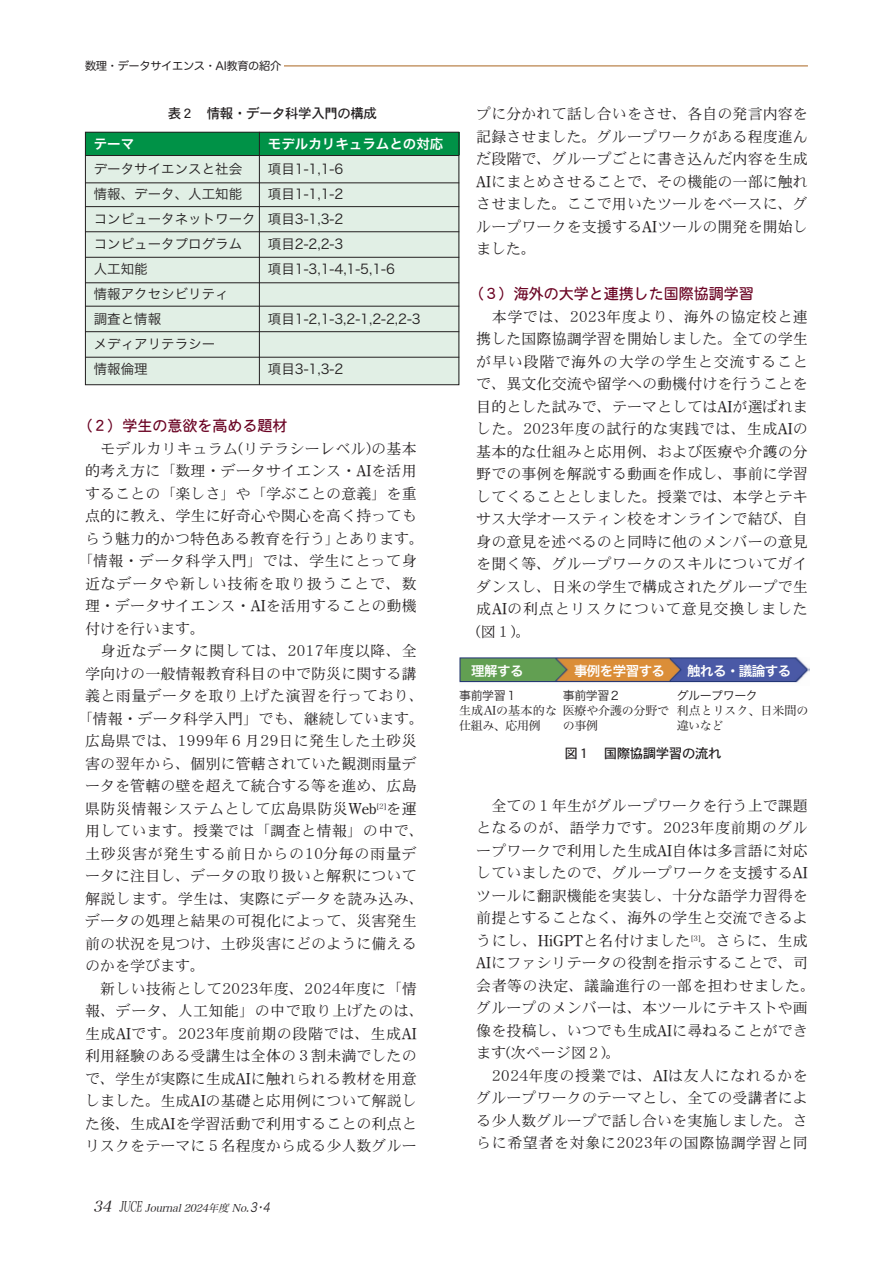
<style>
.page{position:relative;width:893px;height:1263px;background:#fff}
.page>*{position:absolute;margin:0;border:0;box-sizing:border-box;transform-origin:0 0}
.t1{font:15px/22.5px "DFHS Mincho W3 MP RKSJ H";letter-spacing:.005em;color:#231f20;text-align:justify}
.t2{font:15px "DFHS Mincho W3 MP RKSJ H";letter-spacing:.03em;color:#231f20}
.t3{font:15px "DFHS Mincho W3 MP RKSJ H";letter-spacing:.04em;color:#231f20}
.t4{font:15px "DFHS Mincho W3 MP RKSJ H";letter-spacing:.025em;color:#231f20}
.t5{font:15px "DFHS Maru Gothic W4 MP RKSJ H";color:#6a0323}
.t6{font:15px "DFHS Mincho W3 MP RKSJ H";letter-spacing:.035em;color:#231f20}
.t7{font:15px "DFHS Mincho W3 MP RKSJ H";letter-spacing:.045em;color:#231f20}
.t8{font:15px "DFHS Mincho W3 MP RKSJ H";letter-spacing:.055em;color:#231f20}
.t9{font:13.5px/25px "Hira Kaku Pro W3";color:#231f20}
.t10{font:13.5px "Heisei Kaku Gothic W5";letter-spacing:-.035em;color:#231f20}
.t11{font:13.5px "Hira Kaku Pro W6";letter-spacing:-.02em;color:#fff}
.t12{font:13.5px "Hira Kaku Pro W6";color:#fff}
.t13{font:13.5px "Hira Kaku Pro W6";letter-spacing:-.045em;color:#fff}
.t14{font:12px/15px "Hira Min Pro W3";letter-spacing:-.02em;color:#231f20}
.t15{font:12px "Hira Kaku Pro W3";letter-spacing:-.04em;color:#231f20}
.t16{font:12px/15px "Hira Min Pro W3";color:#231f20}
.t17{font:11.25px "Hira Maru Pro W4";letter-spacing:-.035em;color:#231f20}
.t18{font:italic 10.5px "Hira Min Pro W3";color:#231f20}
.s1{font-family:"Century Oldstyle Roman"}
.s2{font-size:15px}
.s3{font-style:normal;font-size:14.4px}
.s4{font-family:"Hira Kaku Pro W3";font-size:12.6px}
</style>
<div class="page">
<div style="left:85px;top:132px;width:374px;height:23px;background:#009247"></div>
<div style="left:85px;top:155px;width:374px;height:230px;background:#e1efe5"></div>
<hr style="left:85px;top:66px;width:723px;height:1px;background:#a96520">
<div style="left:85px;top:60px;width:198px;height:14px;background:#fff"></div>
<img style="left:459px;top:657px;width:350px;height:26px">
<hr style="left:259px;top:132px;width:1px;height:253px;background:#231f20">
<hr style="left:85px;top:183px;width:374px;height:1px;background:#231f20">
<hr style="left:85px;top:155px;width:374px;height:1px;background:#231f20">
<hr style="left:85px;top:206px;width:374px;height:1px;background:#231f20">
<hr style="left:85px;top:257px;width:374px;height:1px;background:#231f20">
<hr style="left:85px;top:231px;width:374px;height:1px;background:#231f20">
<hr style="left:85px;top:283px;width:374px;height:1px;background:#231f20">
<hr style="left:85px;top:331px;width:374px;height:1px;background:#231f20">
<hr style="left:85px;top:306px;width:374px;height:1px;background:#231f20">
<hr style="left:85px;top:357px;width:374px;height:1px;background:#231f20">
<div style="left:85px;top:132px;width:374px;height:253px;border:1px solid #231f20"></div>
<p class="t17" style="left:85px;top:56px;width:198px">数理・データサイエンス・AI教育の紹介</p>
<p class="t10" style="left:168px;top:106px;width:211px">表２ 情報・データ科学入門の構成</p>
<p class="t11" style="left:94px;top:132px;width:42px">テーマ</p>
<p class="t9" style="left:94px;top:156px;width:164px">データサイエンスと社会情報、データ、人工知能コンピュータネットワークコンピュータプログラム人工知能<br>情報アクセシビリティ<br>調査と情報<br>メディアリテラシー<br>情報倫理</p>
<p class="t12" style="left:268px;top:132px;width:177px">モデルカリキュラムとの対応</p>
<p class="t9" style="left:268px;top:156px;width:129px">項目1-1,1-6<br>項目1-1,1-2<br>項目3-1,3-2<br>項目2-2,2-3<br>項目1-3,1-4,1-5,1-6</p>
<p class="t9" style="left:268px;top:306px;width:154px">項目1-2,1-3,2-1,2-2,2-3</p>
<p class="t9" style="left:268px;top:356px;width:77px">項目3-1,3-2</p>
<p class="t5" style="left:78px;top:418px;width:211px">（２）学生の意欲を高める題材</p>
<p class="t4" style="left:100px;top:441px;width:318px">モデルカリキュラム(リテラシーレベル)の基本</p>
<p class="t1" style="left:85px;top:459px;width:333px">的考え方に「数理・データサイエンス・<span class="s1">AI</span>を活用</p>
<p class="t1" style="left:85px;top:482px;width:333px">することの「楽しさ」や「学ぶことの意義」を重</p>
<p class="t1" style="left:85px;top:504px;width:333px">点的に教え、学生に好奇心や関心を高く持っても</p>
<p class="t1" style="left:85px;top:527px;width:341px">らう魅力的かつ特色ある教育を行う」とあります。</p>
<p class="t2" style="left:78px;top:553px;width:340px">「情報・データ科学入門」では、学生にとって身</p>
<p class="t8" style="left:85px;top:576px;width:333px">近なデータや新しい技術を取り扱うことで、数</p>
<p class="t1" style="left:85px;top:594px;width:333px">理・データサイエンス・<span class="s1">AI</span>を活用することの動機</p>
<p class="t1" style="left:85px;top:617px;width:122px">付けを行います。</p>
<p class="t3" style="left:101px;top:643px;width:318px">身近なデータに関しては、2017年度以降、全</p>
<p class="t1" style="left:85px;top:662px;width:333px">学向けの一般情報教育科目の中で防災に関する講</p>
<p class="t2" style="left:85px;top:688px;width:341px">義と雨量データを取り上げた演習を行っており、</p>
<p class="t1" style="left:78px;top:707px;width:348px">「情報・データ科学入門」でも、継続しています。</p>
<p class="t4" style="left:85px;top:733px;width:333px">広島県では、1999年６月29日に発生した土砂災</p>
<p class="t1" style="left:85px;top:752px;width:333px">害の翌年から、個別に管轄されていた観測雨量デ</p>
<p class="t1" style="left:85px;top:774px;width:333px">ータを管轄の壁を超えて統合する等を進め、広島</p>
<p class="t6" style="left:85px;top:801px;width:333px">県防災情報システムとして広島県防災<span class="s1">Web</span><sup>[</sup><sup>2</sup><sup>]</sup>を運</p>
<p class="t2" style="left:85px;top:823px;width:341px">用しています。授業では「調査と情報」の中で、</p>
<p class="t7" style="left:85px;top:846px;width:333px">土砂災害が発生する前日からの10分毎の雨量デ</p>
<p class="t1" style="left:85px;top:864px;width:333px">ータに注目し、データの取り扱いと解釈について</p>
<p class="t2" style="left:85px;top:891px;width:341px">解説します。学生は、実際にデータを読み込み、</p>
<p class="t1" style="left:85px;top:909px;width:333px">データの処理と結果の可視化によって、災害発生</p>
<p class="t1" style="left:85px;top:932px;width:333px">前の状況を見つけ、土砂災害にどのように備える</p>
<p class="t1" style="left:85px;top:954px;width:121px">のかを学びます。</p>
<p class="t1" style="left:100px;top:977px;width:318px">新しい技術として2023年度、2024年度に「情</p>
<p class="t2" style="left:85px;top:1003px;width:341px">報、データ、人工知能」の中で取り上げたのは、</p>
<p class="t3" style="left:85px;top:1026px;width:333px">生成<span class="s1">AI</span>です。2023年度前期の段階では、生成<span class="s1">AI</span></p>
<p class="t1" style="left:85px;top:1044px;width:333px">利用経験のある受講生は全体の３割未満でしたの</p>
<p class="t1" style="left:85px;top:1067px;width:333px">で、学生が実際に生成<span class="s1">AI</span>に触れられる教材を用意</p>
<p class="t1" style="left:85px;top:1089px;width:333px">しました。生成<span class="s1">AI</span>の基礎と応用例について解説し</p>
<p class="t1" style="left:85px;top:1112px;width:333px">た後、生成<span class="s1">AI</span>を学習活動で利用することの利点と</p>
<p class="t1" style="left:85px;top:1134px;width:333px">リスクをテーマに５名程度から成る少人数グルー</p>
<p class="t1" style="left:476px;top:103px;width:333px">プに分かれて話し合いをさせ、各自の発言内容を記録させました。グループワークがある程度進んだ段階で、グループごとに書き込んだ内容を生成<span class="s1">AI</span>にまとめさせることで、その機能の一部に触れさせました。ここで用いたツールをベースに、グループワークを支援する<span class="s1">AI</span>ツールの開発を開始しました。</p>
<p class="t5" style="left:469px;top:286px;width:287px">（３）海外の大学と連携した国際協調学習</p>
<p class="t1" style="left:476px;top:305px;width:333px;text-indent:16px">本学では、2023年度より、海外の協定校と連携した国際協調学習を開始しました。全ての学生が早い段階で海外の大学の学生と交流することで、異文化交流や留学への動機付けを行うことを目的とした試みで、テーマとしては<span class="s1">AI</span>が選ばれました。2023年度の試行的な実践では、生成<span class="s1">AI</span>の基本的な仕組みと応用例、および医療や介護の分野での事例を解説する動画を作成し、事前に学習してくることとしました。授業では、本学とテキサス大学オースティン校をオンラインで結び、自身の意見を述べるのと同時に他のメンバーの意見を聞く等、グループワークのスキルについてガイダンスし、日米の学生で構成されたグループで生成<span class="s1">AI</span>の利点とリスクについて意見交換しました(図１)。</p>
<p class="t11" style="left:471px;top:658px;width:54px">理解する</p>
<p class="t13" style="left:574px;top:658px;width:93px">事例を学習する</p>
<p class="t11" style="left:687px;top:658px;width:105px">触れる・議論する</p>
<p class="t15" style="left:459px;top:684px;width:60px">事前学習１</p>
<p class="t14" style="left:459px;top:702px;width:99px">生成AIの基本的な仕組み、応用例</p>
<p class="t15" style="left:563px;top:684px;width:60px">事前学習２</p>
<p class="t14" style="left:563px;top:702px;width:108px">医療や介護の分野での事例</p>
<p class="t15" style="left:677px;top:684px;width:83px">グループワーク</p>
<p class="t16" style="left:677px;top:702px;width:133px">利点とリスク、日米間の違いなど</p>
<p class="t10" style="left:565px;top:747px;width:159px">図１ 国際協調学習の流れ</p>
<p class="t1" style="left:476px;top:794px;width:341px;text-align:left;text-indent:15px">全ての１年生がグループワークを行う上で課題となるのが、語学力です。2023年度前期のグループワークで利用した生成<span class="s1">AI</span>自体は多言語に対応していましたので、グループワークを支援する<span class="s1">AI</span>ツールに翻訳機能を実装し、十分な語学力習得を前提とすることなく、海外の学生と交流できるようにし、<span class="s1">HiGPT</span>と名付けました<sup>[</sup><sup>3</sup><sup>]</sup>。さらに、生成<br><span class="s1">AI</span>にファシリテータの役割を指示することで、司会者等の決定、議論進行の一部を担わせました。グループのメンバーは、本ツールにテキストや画像を投稿し、いつでも生成<span class="s1">AI</span>に尋ねることができます(次ページ図２)。</p>
<p class="t1" style="left:476px;top:1064px;width:333px;text-indent:16px">2024年度の授業では、<span class="s1">AI</span>は友人になれるかをグループワークのテーマとし、全ての受講者による少人数グループで話し合いを実施しました。さらに希望者を対象に2023年の国際協調学習と同</p>
<p class="t18" style="left:93px;top:1199px;width:182px"><span class="s2">34</span> <span class="s3">JUCE</span> Journal 2024年度 No.<span class="s4">3・4</span></p>
</div>
